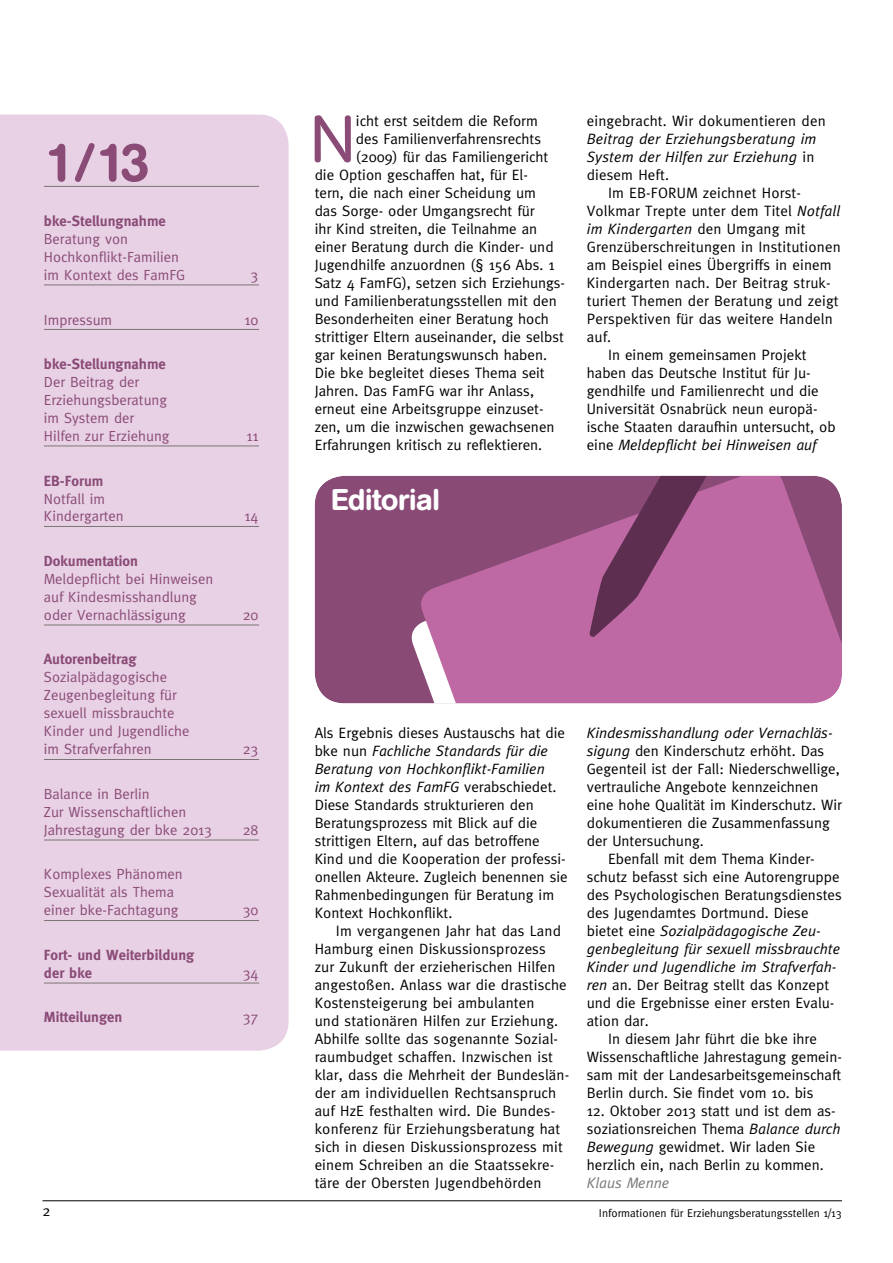
<style>
.page{position:relative;width:893px;height:1263px;background:#fff}
.page>*{position:absolute;margin:0;border:0;box-sizing:border-box;transform-origin:0 0}
.t1{font:65.55px "AG Book Rounded";color:#8a4b77}
.t2{font:500 54px "AG Book Rounded";color:#8a4b77}
.t3{font:500 29.7px "AG Book Rounded";letter-spacing:-.01em;color:#fff}
.t4{font:15px/18px "Meta";color:#000}
.t5{font:italic 15px/18px "Meta";color:#000}
.t6{font:italic 15px "Meta";color:#7b7675}
.t7{font:14.7px/18px "Meta";color:#8a4b77}
.t8{font:700 14.7px/18px "Meta";color:#8a4b77}
.t9{font:11.4px "Meta";color:#000}
.s1{font-style:normal}
.s2{font-style:italic}
</style>
<div class="page">
<hr style="left:43px;top:1200px;width:799px;height:1px;background:#000">
<div style="left:0;top:115px;width:289px;height:936px;background:#e8d1e4"></div>
<hr style="left:44px;top:186px;width:215px;height:1px;background:#7b7675">
<hr style="left:44px;top:285px;width:215px;height:1px;background:#7b7675">
<hr style="left:44px;top:329px;width:215px;height:1px;background:#7b7675">
<hr style="left:44px;top:446px;width:215px;height:1px;background:#7b7675">
<hr style="left:44px;top:526px;width:215px;height:1px;background:#7b7675">
<hr style="left:44px;top:625px;width:215px;height:1px;background:#7b7675">
<hr style="left:44px;top:759px;width:215px;height:1px;background:#7b7675">
<hr style="left:44px;top:840px;width:215px;height:1px;background:#7b7675">
<hr style="left:44px;top:920px;width:215px;height:1px;background:#7b7675">
<hr style="left:44px;top:983px;width:215px;height:1px;background:#7b7675">
<svg style="left:315px;top:476px;width:527px;height:227px;background:#a55c8e"></svg>
<h2 class="t2" style="left:44px;top:131px;width:108px">1/13</h2>
<p class="t8" style="left:44px;top:212px;width:124px">bke-Stellungnahme</p>
<p class="t7" style="left:44px;top:230px;width:143px">Beratung von<br>Hochkonflikt-Familien im Kontext des FamFG</p>
<p class="t7" style="left:251px;top:266px;width:9px">3</p>
<p class="t7" style="left:44px;top:310px;width:70px">Impressum</p>
<p class="t7" style="left:245px;top:310px;width:15px">10</p>
<p class="t8" style="left:44px;top:355px;width:124px">bke-Stellungnahme</p>
<p class="t7" style="left:44px;top:373px;width:127px">Der Beitrag der<br>Erziehungsberatung im System der<br>Hilfen zur Erziehung</p>
<p class="t7" style="left:247px;top:427px;width:13px">11</p>
<p class="t8" style="left:44px;top:471px;width:61px">EB-Forum</p>
<p class="t7" style="left:44px;top:489px;width:81px">Notfall im<br>Kindergarten</p>
<p class="t8" style="left:44px;top:552px;width:95px">Dokumentation</p>
<p class="t7" style="left:44px;top:570px;width:171px">Meldepflicht bei Hinweisen auf Kindesmisshandlung oder Vernachlässigung</p>
<p class="t8" style="left:44px;top:650px;width:94px">Autorenbeitrag</p>
<p class="t7" style="left:44px;top:668px;width:147px">Sozialpädagogische<br>Zeugenbegleitung für sexuell missbrauchte<br>Kinder und Jugendliche im Strafverfahren</p>
<p class="t7" style="left:44px;top:785px;width:170px">Balance in Berlin<br>Zur Wissenschaftlichen<br>Jahrestagung der bke 2013</p>
<p class="t7" style="left:44px;top:865px;width:140px">Komplexes Phänomen<br>Sexualität als Thema einer bke-Fachtagung</p>
<p class="t8" style="left:44px;top:946px;width:152px">Fort- und Weiterbildung der bke</p>
<p class="t7" style="left:245px;top:507px;width:15px">14</p>
<p class="t7" style="left:243px;top:606px;width:17px">20</p>
<p class="t7" style="left:243px;top:740px;width:17px">23</p>
<p class="t7" style="left:243px;top:821px;width:17px">28</p>
<p class="t7" style="left:243px;top:901px;width:17px">30</p>
<p class="t7" style="left:243px;top:964px;width:17px">34</p>
<p class="t8" style="left:44px;top:1008px;width:80px">Mitteilungen</p>
<p class="t7" style="left:243px;top:1008px;width:17px">37</p>
<h1 class="t1" style="left:310px;top:102px;width:48px">N</h1>
<p class="t4" style="left:356px;top:112px;width:183px">icht erst seitdem die Reform</p>
<p class="t4" style="left:356px;top:130px;width:187px">des Familienverfahrensrechts</p>
<p class="t4" style="left:356px;top:148px;width:194px">(2009) für das Familiengericht</p>
<p class="t4" style="left:315px;top:166px;width:215px">die Option geschaffen hat, für El-</p>
<p class="t4" style="left:315px;top:184px;width:223px">tern, die nach einer Scheidung um</p>
<p class="t4" style="left:315px;top:202px;width:221px">das Sorge- oder Umgangsrecht für</p>
<p class="t4" style="left:315px;top:220px;width:224px">ihr Kind streiten, die Teilnahme an</p>
<p class="t4" style="left:315px;top:238px;width:240px">einer Beratung durch die Kinder- und</p>
<p class="t4" style="left:315px;top:256px;width:241px">Jugendhilfe anzuordnen (§ 156 Abs. 1</p>
<p class="t4" style="left:315px;top:274px;width:252px">Satz 4 FamFG), setzen sich Erziehungs-</p>
<p class="t4" style="left:315px;top:292px;width:244px">und Familienberatungsstellen mit den</p>
<p class="t4" style="left:315px;top:310px;width:236px">Besonderheiten einer Beratung hoch</p>
<p class="t4" style="left:315px;top:328px;width:251px">strittiger Eltern auseinander, die selbst</p>
<p class="t4" style="left:315px;top:346px;width:234px">gar keinen Beratungswunsch haben.</p>
<p class="t4" style="left:315px;top:364px;width:232px">Die bke begleitet dieses Thema seit</p>
<p class="t4" style="left:315px;top:382px;width:221px">Jahren. Das FamFG war ihr Anlass,</p>
<p class="t4" style="left:315px;top:400px;width:230px">erneut eine Arbeitsgruppe einzuset-</p>
<p class="t4" style="left:315px;top:418px;width:241px">zen, um die inzwischen gewachsenen</p>
<p class="t4" style="left:315px;top:436px;width:229px">Erfahrungen kritisch zu reflektieren.</p>
<h3 class="t3" style="left:331px;top:482px;width:110px">Editorial</h3>
<p class="t4" style="left:587px;top:112px;width:240px">eingebracht. Wir dokumentieren den</p>
<p class="t5" style="left:587px;top:130px;width:231px">Beitrag der Erziehungsberatung im<br>System der Hilfen zur Erziehung <span class="s1">in diesem Heft.</span></p>
<p class="t4" style="left:608px;top:184px;width:194px">Im EB-FORUM zeichnet Horst-</p>
<p class="t4" style="left:587px;top:202px;width:255px">Volkmar Trepte unter dem Titel <span class="s2">Notfall</span></p>
<p class="t5" style="left:587px;top:220px;width:220px">im Kindergarten <span class="s1">den Umgang mit</span></p>
<p class="t4" style="left:587px;top:238px;width:255px">Grenzüberschreitungen in Institutionen</p>
<p class="t4" style="left:587px;top:256px;width:246px">am Beispiel eines Übergriffs in einem</p>
<p class="t4" style="left:587px;top:274px;width:245px">Kindergarten nach. Der Beitrag struk-</p>
<p class="t4" style="left:587px;top:292px;width:253px">turiert Themen der Beratung und zeigt</p>
<p class="t4" style="left:587px;top:310px;width:247px">Perspektiven für das weitere Handeln</p>
<p class="t4" style="left:587px;top:328px;width:26px">auf.</p>
<p class="t4" style="left:608px;top:346px;width:200px">In einem gemeinsamen Projekt</p>
<p class="t4" style="left:587px;top:364px;width:225px">haben das Deutsche Institut für Ju-</p>
<p class="t4" style="left:587px;top:382px;width:233px">gendhilfe und Familienrecht und die</p>
<p class="t4" style="left:587px;top:400px;width:232px">Universität Osnabrück neun europä-</p>
<p class="t4" style="left:587px;top:418px;width:250px">ische Staaten daraufhin untersucht, ob</p>
<p class="t5" style="left:587px;top:436px;width:231px"><span class="s1">eine</span> Meldepflicht bei Hinweisen auf</p>
<p class="t4" style="left:315px;top:724px;width:254px">Als Ergebnis dieses Austauschs hat die bke nun <span class="s2">Fachliche Standards für die Beratung von Hochkonflikt-Familien<br>im Kontext des FamFG</span> verabschiedet.<br>Diese Standards strukturieren den Beratungsprozess mit Blick auf die strittigen Eltern, auf das betroffene Kind und die Kooperation der professi&shy;onellen Akteure. Zugleich benennen sie Rahmenbedingungen für Beratung im Kontext Hochkonflikt.</p>
<p class="t4" style="left:315px;top:922px;width:256px;text-indent:21px">Im vergangenen Jahr hat das Land Hamburg einen Diskussionsprozess<br>zur Zukunft der erzieherischen Hilfen angestoßen. Anlass war die drastische Kostensteigerung bei ambulanten<br>und stationären Hilfen zur Erziehung.<br>Abhilfe sollte das sogenannte Sozial&shy;raumbudget schaffen. Inzwischen ist klar, dass die Mehrheit der Bundeslän&shy;der am individuellen Rechtsanspruch auf HzE festhalten wird. Die Bundes&shy;konferenz für Erziehungsberatung hat sich in diesen Diskussionsprozess mit einem Schreiben an die Staatssekre&shy;täre der Obersten Jugendbehörden</p>
<p class="t5" style="left:587px;top:724px;width:247px">Kindesmisshandlung oder Vernachläs-</p>
<p class="t4" style="left:587px;top:742px;width:239px"><span class="s2">sigung</span> den Kinderschutz erhöht. Das</p>
<p class="t4" style="left:587px;top:760px;width:254px">Gegenteil ist der Fall: Niederschwellige,</p>
<p class="t4" style="left:587px;top:778px;width:233px">vertrauliche Angebote kennzeichnen</p>
<p class="t4" style="left:587px;top:796px;width:257px">eine hohe Qualität im Kinderschutz. Wir</p>
<p class="t4" style="left:587px;top:814px;width:244px">dokumentieren die Zusammenfassung</p>
<p class="t4" style="left:587px;top:832px;width:118px">der Untersuchung.</p>
<p class="t4" style="left:608px;top:850px;width:208px">Ebenfall mit dem Thema Kinder-</p>
<p class="t4" style="left:587px;top:868px;width:254px">schutz befasst sich eine Autorengruppe</p>
<p class="t4" style="left:587px;top:886px;width:256px">des Psychologischen Beratungsdienstes</p>
<p class="t4" style="left:587px;top:904px;width:223px">des Jugendamtes Dortmund. Diese</p>
<p class="t5" style="left:587px;top:922px;width:235px"><span class="s1">bietet eine</span> Sozialpädagogische Zeu-</p>
<p class="t5" style="left:587px;top:940px;width:255px">genbegleitung für sexuell missbrauchte</p>
<p class="t5" style="left:587px;top:958px;width:251px">Kinder und Jugendliche im Strafverfah-</p>
<p class="t4" style="left:587px;top:976px;width:244px"><span class="s2">ren</span> an. Der Beitrag stellt das Konzept</p>
<p class="t4" style="left:587px;top:994px;width:249px">und die Ergebnisse einer ersten Evalu-</p>
<p class="t4" style="left:587px;top:1012px;width:63px">ation dar.</p>
<p class="t4" style="left:608px;top:1030px;width:210px">In diesem Jahr führt die bke ihre</p>
<p class="t4" style="left:587px;top:1048px;width:257px">Wissenschaftliche Jahrestagung gemein-</p>
<p class="t4" style="left:587px;top:1066px;width:256px">sam mit der Landesarbeitsgemeinschaft</p>
<p class="t4" style="left:587px;top:1084px;width:228px">Berlin durch. Sie findet vom 10. bis</p>
<p class="t4" style="left:587px;top:1102px;width:255px">12. Oktober 2013 statt und ist dem as&shy;soziationsreichen Thema <span class="s2">Balance durch Bewegung</span> gewidmet. Wir laden Sie herzlich ein, nach Berlin zu kommen.</p>
<p class="t6" style="left:587px;top:1174px;width:84px">Klaus Menne</p>
<p class="t4" style="left:43px;top:1202px;width:10px">2</p>
<p class="t9" style="left:599px;top:1206px;width:244px">Informationen für Erziehungsberatungsstellen 1/13</p>
</div>
